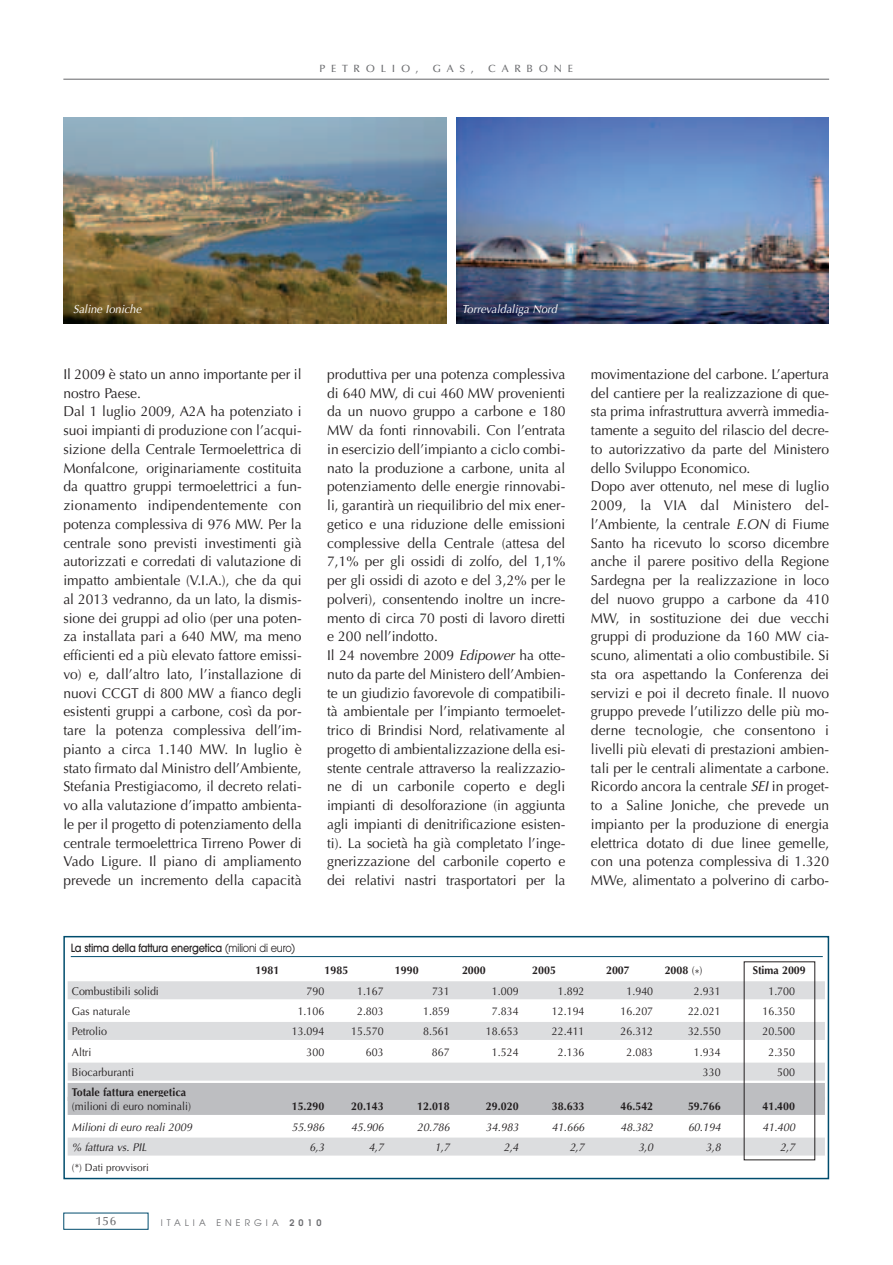
<style>
.page{position:relative;width:893px;height:1265px;background:#fff}
.page>*{position:absolute;margin:0;border:0;box-sizing:border-box;transform-origin:0 0}
.t1{font:14.25px/18.8px "Optima";color:#231f20}
.t2{font:500 12px "Optima";color:#6c6d70}
.t3{font:italic 11.7px "Optima";color:#fff;scale:.95 1}
.t4{font:11.25px "Optima";color:#231f20;scale:.95 1}
.t5{font:700 11.25px "Optima";color:#231f20;scale:.95 1}
.t6{font:italic 11.25px "Optima";color:#231f20;scale:.95 1}
.t7{font:500 11.25px "Avant Garde";letter-spacing:-.015em;color:#231f20;scale:.87 1}
.t8{font:500 10.5px "Optima";letter-spacing:.55em;color:#6c6d70}
.t9{font:10.5px "Optima";color:#231f20;scale:.95 1}
.t10{font:9px "Avant Garde";letter-spacing:.445em;color:#6c6d70}
.s1{font-weight:400}
.s2{font-style:italic}
.s3{font-weight:600}
</style>
<div class="page">
<hr style="left:63px;top:79px;width:766px;height:1px;background:#6c6d70">
<div style="left:63px;top:936px;width:766px;height:243px;border:2px solid #004c6d"></div>
<div style="left:68px;top:981px;width:756px;height:18px;background:#dcdddf"></div>
<div style="left:68px;top:1022px;width:756px;height:18px;background:#dcdddf"></div>
<div style="left:68px;top:1062px;width:756px;height:18px;background:#dcdddf"></div>
<div style="left:68px;top:1083px;width:756px;height:18px;background:#bdbec1"></div>
<div style="left:68px;top:1096px;width:756px;height:18px;background:#bdbec1"></div>
<div style="left:68px;top:1137px;width:756px;height:18px;background:#dcdddf"></div>
<hr style="left:71px;top:956px;width:751px;height:1px;background:#004c6d">
<img style="left:64px;top:117px;width:382px;height:206px">
<img style="left:456px;top:117px;width:372px;height:206px">
<p class="t8" style="left:319px;top:64px;width:101px">PETROLIO,</p>
<p class="t8" style="left:433px;top:64px;width:42px">GAS,</p>
<p class="t8" style="left:488px;top:64px;width:86px">CARBONE</p>
<p class="t3" style="left:73px;top:304px;width:75px">Saline Ioniche</p>
<p class="t3" style="left:461px;top:304px;width:104px">Torrevaldaliga Nord</p>
<p class="t1" style="left:63px;top:366px;width:240px">Il 2009 è stato un anno importante per il nostro Paese.<br>Dal 1 luglio 2009, A2A ha potenziato i suoi impianti di produzione con l’acqui&shy;sizione della Centrale Termoelettrica di Monfalcone, originariamente costituita da quattro gruppi termoelettrici a fun&shy;zionamento indipendentemente con potenza complessiva di 976 MW. Per la centrale sono previsti investimenti già autorizzati e corredati di valutazione di impatto ambientale (V.I.A.), che da qui al 2013 vedranno, da un lato, la dismis&shy;sione dei gruppi ad olio (per una poten&shy;za installata pari a 640 MW, ma meno efficienti ed a più elevato fattore emissi&shy;vo) e, dall’altro lato, l’installazione di nuovi CCGT di 800 MW a fianco degli esistenti gruppi a carbone, così da por&shy;tare la potenza complessiva dell’im&shy;pianto a circa 1.140 MW. In luglio è stato firmato dal Ministro dell’Ambiente, Stefania Prestigiacomo, il decreto relati&shy;vo alla valutazione d’impatto ambienta&shy;le per il progetto di potenziamento della centrale termoelettrica Tirreno Power di Vado Ligure. Il piano di ampliamento prevede un incremento della capacità</p>
<p class="t7" style="left:71px;top:943px;width:259px">La stima della fattura energetica <span class="s1">(milioni di euro)</span></p>
<p class="t1" style="left:327px;top:366px;width:240px">produttiva per una potenza complessiva di 640 MW, di cui 460 MW provenienti da un nuovo gruppo a carbone e 180<br>MW da fonti rinnovabili. Con l’entrata in esercizio dell’impianto a ciclo combi&shy;nato la produzione a carbone, unita al potenziamento delle energie rinnovabi&shy;li, garantirà un riequilibrio del mix ener&shy;getico e una riduzione delle emissioni complessive della Centrale (attesa del 7,1% per gli ossidi di zolfo, del 1,1% per gli ossidi di azoto e del 3,2% per le polveri), consentendo inoltre un incre&shy;mento di circa 70 posti di lavoro diretti e 200 nell’indotto.<br>Il 24 novembre 2009 <span class="s2">Edipower</span> ha otte&shy;nuto da parte del Ministero dell’Ambien&shy;te un giudizio favorevole di compatibili&shy;tà ambientale per l’impianto termoelet&shy;trico di Brindisi Nord, relativamente al progetto di ambientalizzazione della esi&shy;stente centrale attraverso la realizzazio&shy;ne di un carbonile coperto e degli impianti di desolforazione (in aggiunta agli impianti di denitrificazione esisten&shy;ti). La società ha già completato l’inge&shy;gnerizzazione del carbonile coperto e dei relativi nastri trasportatori per la</p>
<p class="t1" style="left:591px;top:366px;width:240px">movimentazione del carbone. L’apertura del cantiere per la realizzazione di que&shy;sta prima infrastruttura avverrà immedia&shy;tamente a seguito del rilascio del decre&shy;to autorizzativo da parte del Ministero dello Sviluppo Economico.<br>Dopo aver ottenuto, nel mese di luglio 2009, la VIA dal Ministero del&shy;l’Ambiente, la centrale <span class="s2">E.ON</span> di Fiume Santo ha ricevuto lo scorso dicembre anche il parere positivo della Regione Sardegna per la realizzazione in loco del nuovo gruppo a carbone da 410<br>MW, in sostituzione dei due vecchi gruppi di produzione da 160 MW cia&shy;scuno, alimentati a olio combustibile. Si sta ora aspettando la Conferenza dei servizi e poi il decreto finale. Il nuovo gruppo prevede l’utilizzo delle più mo&shy;derne tecnologie, che consentono i livelli più elevati di prestazioni ambien&shy;tali per le centrali alimentate a carbone.<br>Ricordo ancora la centrale <span class="s2">SEI</span>in proget&shy;to a Saline Joniche, che prevede un impianto per la produzione di energia elettrica dotato di due linee gemelle, con una potenza complessiva di 1.320<br>MWe, alimentato a polverino di carbo-</p>
<p class="t5" style="left:255px;top:965px;width:27px">1981</p>
<p class="t5" style="left:324px;top:965px;width:27px">1985</p>
<p class="t5" style="left:395px;top:965px;width:27px">1990</p>
<p class="t5" style="left:462px;top:965px;width:27px">2000</p>
<p class="t5" style="left:532px;top:965px;width:27px">2005</p>
<p class="t5" style="left:606px;top:965px;width:27px">2007</p>
<p class="t5" style="left:664px;top:965px;width:41px">2008 <span class="s1">(*)</span></p>
<p class="t5" style="left:752px;top:965px;width:57px">Stima 2009</p>
<p class="t4" style="left:72px;top:986px;width:93px">Combustibili solidi</p>
<p class="t4" style="left:306px;top:986px;width:20px">790</p>
<p class="t4" style="left:357px;top:986px;width:30px">1.167</p>
<p class="t4" style="left:432px;top:986px;width:20px">731</p>
<p class="t4" style="left:492px;top:986px;width:30px">1.009</p>
<p class="t4" style="left:558px;top:986px;width:30px">1.892</p>
<p class="t4" style="left:626px;top:986px;width:30px">1.940</p>
<p class="t4" style="left:694px;top:986px;width:30px">2.931</p>
<p class="t4" style="left:768px;top:986px;width:30px">1.700</p>
<p class="t4" style="left:72px;top:1006px;width:63px">Gas naturale</p>
<p class="t4" style="left:298px;top:1006px;width:30px">1.106</p>
<p class="t4" style="left:357px;top:1006px;width:30px">2.803</p>
<p class="t4" style="left:423px;top:1006px;width:30px">1.859</p>
<p class="t4" style="left:492px;top:1006px;width:30px">7.834</p>
<p class="t4" style="left:552px;top:1006px;width:36px">12.194</p>
<p class="t4" style="left:620px;top:1006px;width:36px">16.207</p>
<p class="t4" style="left:688px;top:1006px;width:36px">22.021</p>
<p class="t4" style="left:762px;top:1006px;width:36px">16.350</p>
<p class="t4" style="left:72px;top:1026px;width:39px">Petrolio</p>
<p class="t4" style="left:292px;top:1026px;width:36px">13.094</p>
<p class="t4" style="left:351px;top:1026px;width:36px">15.570</p>
<p class="t4" style="left:423px;top:1026px;width:30px">8.561</p>
<p class="t4" style="left:486px;top:1026px;width:36px">18.653</p>
<p class="t4" style="left:552px;top:1026px;width:36px">22.411</p>
<p class="t4" style="left:620px;top:1026px;width:36px">26.312</p>
<p class="t4" style="left:688px;top:1026px;width:36px">32.550</p>
<p class="t4" style="left:762px;top:1026px;width:36px">20.500</p>
<p class="t4" style="left:72px;top:1047px;width:22px">Altri</p>
<p class="t4" style="left:306px;top:1047px;width:20px">300</p>
<p class="t4" style="left:366px;top:1047px;width:20px">603</p>
<p class="t4" style="left:432px;top:1047px;width:20px">867</p>
<p class="t4" style="left:492px;top:1047px;width:30px">1.524</p>
<p class="t4" style="left:557px;top:1047px;width:30px">2.136</p>
<p class="t4" style="left:626px;top:1047px;width:30px">2.083</p>
<p class="t4" style="left:694px;top:1047px;width:30px">1.934</p>
<p class="t4" style="left:768px;top:1047px;width:30px">2.350</p>
<p class="t4" style="left:72px;top:1067px;width:67px">Biocarburanti</p>
<p class="t4" style="left:702px;top:1067px;width:20px">330</p>
<p class="t4" style="left:777px;top:1067px;width:20px">500</p>
<p class="t5" style="left:72px;top:1087px;width:122px">Totale fattura energetica</p>
<p class="t4" style="left:72px;top:1101px;width:127px">(milioni di euro nominali)</p>
<p class="t5" style="left:292px;top:1101px;width:36px">15.290</p>
<p class="t5" style="left:351px;top:1101px;width:36px">20.143</p>
<p class="t5" style="left:417px;top:1101px;width:36px">12.018</p>
<p class="t5" style="left:486px;top:1101px;width:36px">29.020</p>
<p class="t5" style="left:552px;top:1101px;width:36px">38.633</p>
<p class="t5" style="left:620px;top:1101px;width:36px">46.542</p>
<p class="t5" style="left:688px;top:1101px;width:36px">59.766</p>
<p class="t5" style="left:762px;top:1101px;width:36px">41.400</p>
<p class="t6" style="left:72px;top:1122px;width:130px">Milioni di euro reali 2009</p>
<p class="t6" style="left:292px;top:1122px;width:38px">55.986</p>
<p class="t6" style="left:351px;top:1122px;width:38px">45.906</p>
<p class="t6" style="left:417px;top:1122px;width:38px">20.786</p>
<p class="t6" style="left:486px;top:1122px;width:38px">34.983</p>
<p class="t6" style="left:552px;top:1122px;width:38px">41.666</p>
<p class="t6" style="left:620px;top:1122px;width:38px">48.382</p>
<p class="t6" style="left:688px;top:1122px;width:38px">60.194</p>
<p class="t6" style="left:762px;top:1122px;width:38px">41.400</p>
<p class="t6" style="left:72px;top:1142px;width:83px">% fattura vs. PIL</p>
<p class="t6" style="left:309px;top:1142px;width:19px">6,3</p>
<p class="t6" style="left:369px;top:1142px;width:19px">4,7</p>
<p class="t6" style="left:435px;top:1142px;width:19px">1,7</p>
<p class="t6" style="left:503px;top:1142px;width:19px">2,4</p>
<p class="t6" style="left:569px;top:1142px;width:19px">2,7</p>
<p class="t6" style="left:638px;top:1142px;width:19px">3,0</p>
<p class="t6" style="left:705px;top:1142px;width:19px">3,8</p>
<p class="t6" style="left:780px;top:1142px;width:19px">2,7</p>
<p class="t9" style="left:72px;top:1163px;width:82px">(*) Dati provvisori</p>
<p class="t2" style="left:96px;top:1215px;width:22px">156</p>
<p class="t10" style="left:161px;top:1219px;width:162px">ITALIA ENERGIA <span class="s3">2010</span></p>
</div>
